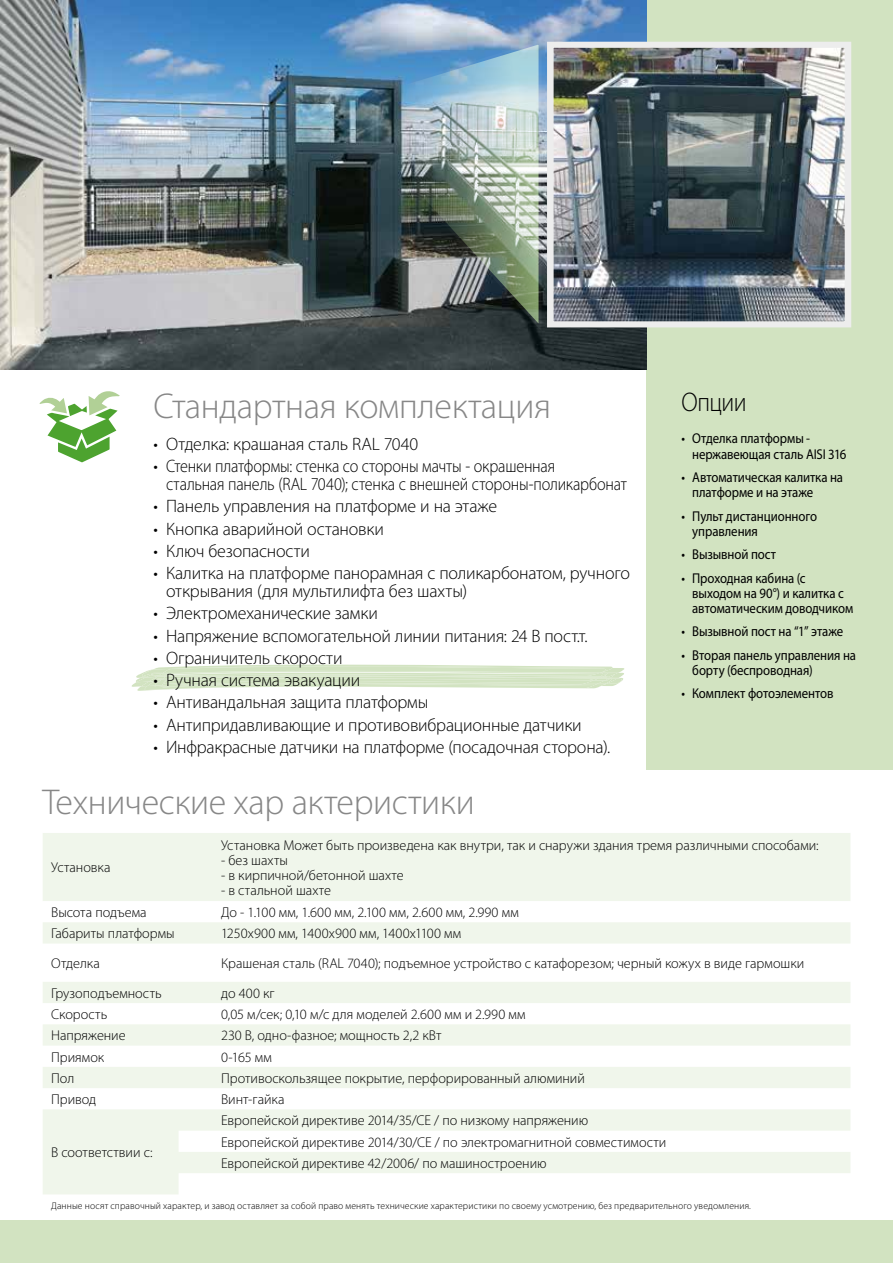
<style>
.page{position:relative;width:893px;height:1263px;background:#fff}
.page>*{position:absolute;margin:0;border:0;box-sizing:border-box;transform-origin:0 0}
.t1{font:300 36px "Myriad Pro";letter-spacing:-.01em;color:#878787}
.t2{font:300 27px "Myriad Pro";letter-spacing:-.025em;color:#000;scale:.9 1}
.t3{font:300 18px/18px "Myriad Pro";letter-spacing:-.01em;color:#000}
.t4{font:300 14.25px/21.3px "Myriad Pro";color:#000}
.t5{font:14.25px/15px "Myriad Pro";letter-spacing:-.005em;color:#000;scale:.9 1}
.t6{font:300 9.75px "Myriad Pro";letter-spacing:.01em;color:#000}
</style>
<div class="page">
<div style="left:646px;top:0;width:247px;height:770px;background:#d2e3c1"></div>
<div style="left:0;top:1220px;width:893px;height:43px;background:#d2e3c1"></div>
<img style="left:0;top:0;width:646px;height:370px">
<img style="left:554px;top:49px;width:290px;height:272px">
<div style="left:547px;top:42px;width:304px;height:286px;border:6px solid #ededed"></div>
<svg style="left:40px;top:391px;width:80px;height:71px"></svg>
<svg style="left:132px;top:664px;width:493px;height:27px"></svg>
<img style="left:354px;top:39px;width:189px;height:294px">
<svg style="left:43px;top:833px;width:807px;height:361px;fill:#f0f6eb"></svg>
<h1 class="t1" style="left:153px;top:386px;width:399px">Стандартная комплектация</h1>
<h2 class="t2" style="left:682px;top:388px;width:74px">Опции</h2>
<p class="t5" style="left:692px;top:431px;width:173px;text-indent:-11px">• Отделка платформы - нержавеющая сталь AISI 316</p>
<p class="t5" style="left:692px;top:470px;width:169px;text-indent:-11px">• Автоматическая калитка на платформе и на этаже</p>
<p class="t5" style="left:692px;top:508px;width:140px;text-indent:-11px">• Пульт дистанционного управления</p>
<p class="t5" style="left:682px;top:547px;width:106px">• Вызывной пост</p>
<p class="t5" style="left:692px;top:570px;width:180px;text-indent:-11px">• Проходная кабина (с выходом на 90°) и калитка с автоматическим доводчиком</p>
<p class="t5" style="left:682px;top:624px;width:181px">• Вызывной пост на “1” этаже</p>
<p class="t5" style="left:692px;top:647px;width:184px;text-indent:-11px">• Вторая панель управления на борту (беспроводная)</p>
<p class="t5" style="left:682px;top:686px;width:170px">• Комплект фотоэлементов</p>
<p class="t3" style="left:153px;top:435px;width:266px">• Отделка: крашаная сталь RAL 7040</p>
<p class="t3" style="left:166px;top:457px;width:462px;text-indent:-13px">• Стенки платформы: стенка со стороны мачты - окрашенная<br>стальная панель (RAL 7040); стенка с внешней стороны-поликарбонат</p>
<p class="t3" style="left:153px;top:498px;width:345px">• Панель управления на платформе и на этаже</p>
<p class="t3" style="left:153px;top:520px;width:232px">• Кнопка аварийной остановки</p>
<p class="t3" style="left:153px;top:542px;width:158px">• Ключ безопасности</p>
<p class="t3" style="left:166px;top:564px;width:465px;text-indent:-13px">• Калитка на платформе панорамная с поликарбонатом, ручного открывания (для мультилифта без шахты)</p>
<p class="t3" style="left:153px;top:605px;width:226px">• Электромеханические замки</p>
<p class="t3" style="left:153px;top:627px;width:436px">• Напряжение вспомогательной линии питания: 24 В пост.т.</p>
<p class="t3" style="left:153px;top:649px;width:191px">• Ограничитель скорости</p>
<p class="t3" style="left:153px;top:671px;width:208px">• Ручная система эвакуации</p>
<p class="t3" style="left:153px;top:694px;width:277px">• Антивандальная защита платформы</p>
<p class="t3" style="left:153px;top:716px;width:430px">• Антипридавливающие и противовибрационные датчики</p>
<p class="t3" style="left:153px;top:738px;width:458px">• Инфракрасные датчики на платформе (посадочная сторона).</p>
<h1 class="t1" style="left:43px;top:782px;width:434px">Технические хар актеристики</h1>
<p class="t4" style="left:51px;top:857px;width:61px">Установка</p>
<p class="t4" style="left:221px;top:835px;width:599px">Установка Может быть произведена как внутри, так и снаружи здания тремя различными способами:</p>
<p class="t4" style="left:221px;top:850px;width:68px">- без шахты</p>
<p class="t4" style="left:221px;top:865px;width:184px">- в кирпичной/бетонной шахте</p>
<p class="t4" style="left:221px;top:880px;width:111px">- в стальной шахте</p>
<p class="t4" style="left:51px;top:902px;width:97px">Высота подъема</p>
<p class="t4" style="left:221px;top:902px;width:299px">До - 1.100 мм, 1.600 мм, 2.100 мм, 2.600 мм, 2.990 мм</p>
<p class="t4" style="left:51px;top:923px;width:125px">Габариты платформы</p>
<p class="t4" style="left:221px;top:923px;width:242px">1250x900 мм, 1400x900 мм, 1400x1100 мм</p>
<p class="t4" style="left:51px;top:953px;width:50px">Отделка</p>
<p class="t4" style="left:221px;top:953px;width:585px">Крашеная сталь (RAL 7040); подъемное устройство с катафорезом; черный кожух в виде гармошки</p>
<p class="t4" style="left:51px;top:983px;width:112px">Грузоподъемность</p>
<p class="t4" style="left:221px;top:983px;width:55px">до 400 кг</p>
<p class="t4" style="left:51px;top:1004px;width:58px">Скорость</p>
<p class="t4" style="left:221px;top:1004px;width:306px">0,05 м/сек; 0,10 м/с для моделей 2.600 мм и 2.990 мм</p>
<p class="t4" style="left:51px;top:1025px;width:76px">Напряжение</p>
<p class="t4" style="left:221px;top:1025px;width:222px">230 В, одно-фазное; мощность 2,2 кВт</p>
<p class="t4" style="left:51px;top:1046px;width:55px">Приямок</p>
<p class="t4" style="left:221px;top:1046px;width:52px">0-165 мм</p>
<p class="t4" style="left:51px;top:1068px;width:25px">Пол</p>
<p class="t4" style="left:221px;top:1068px;width:365px">Противоскользящее покрытие, перфорированный алюминий</p>
<p class="t4" style="left:51px;top:1089px;width:47px">Привод</p>
<p class="t4" style="left:221px;top:1089px;width:65px">Винт-гайка</p>
<p class="t4" style="left:221px;top:1110px;width:447px">Европейской директиве 2014/35/CЕ / по низкому напряжению<br>Европейской директиве 2014/30/СЕ / по электромагнитной совместимости<br>Европейской директиве 42/2006/ по машиностроению</p>
<p class="t6" style="left:51px;top:1200px;width:701px">Данные носят справочный характер, и завод оставляет за собой право менять технические характеристики по своему усмотрению, без предварительного уведомления.</p>
<p class="t4" style="left:51px;top:1142px;width:103px">В соответствии с:</p>
</div>
